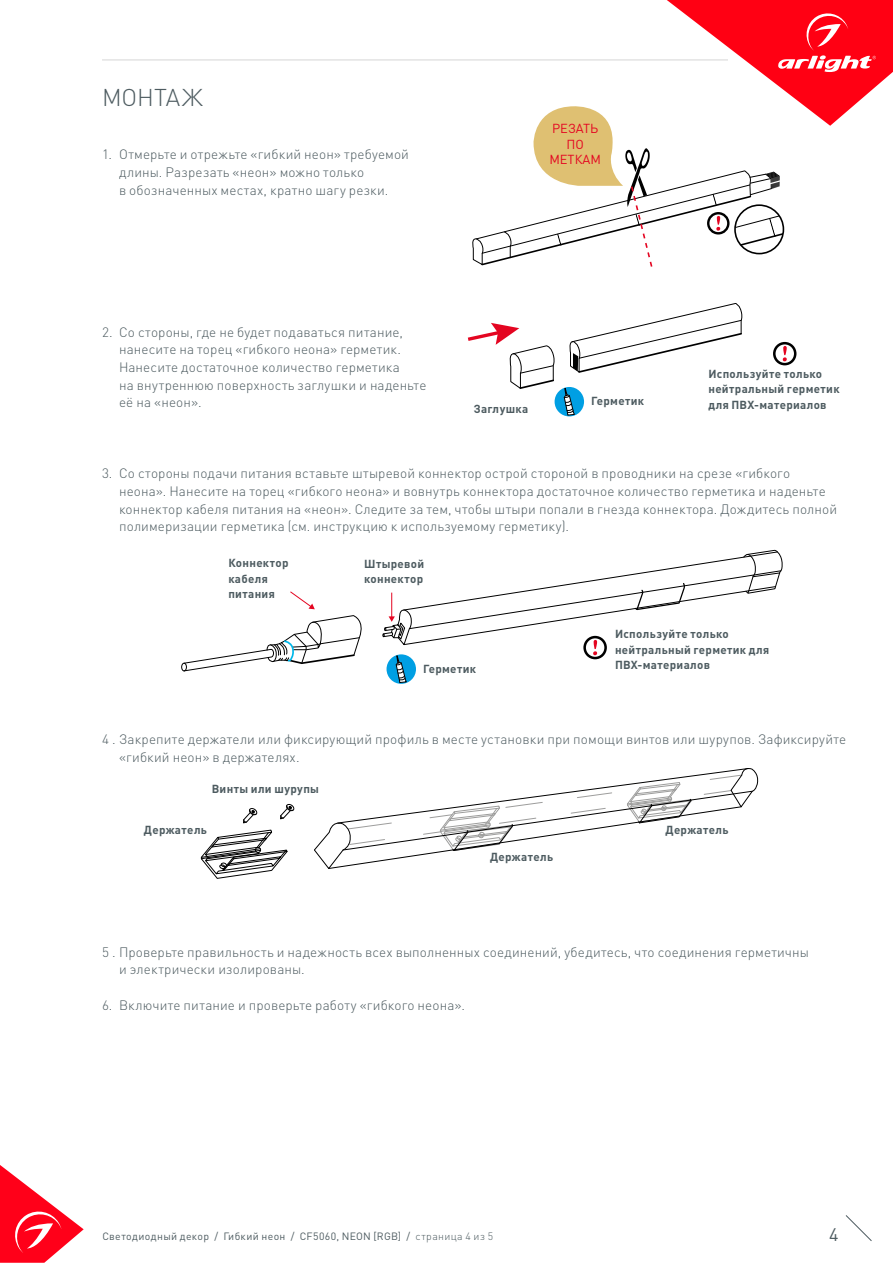
<style>
.page{position:relative;width:893px;height:1263px;background:#fff}
.page>*{position:absolute;margin:0;border:0;box-sizing:border-box;transform-origin:0 0}
.t1{font:300 24px "DIN Pro";letter-spacing:-.005em;color:#4d5b60}
.t2{font:18px "DIN Pro";color:#4d5b60}
.t3{font:300 13.5px/17.7px "DIN Pro";letter-spacing:.01em;color:#4d5b60}
.t4{font:13.5px/16.2px "DIN Pro";color:#e40521;text-align:center}
.t5{font:12.9px/15.5px "DIN Pro";color:#e40521;text-align:center}
.t6{font:700 11.55px/15.1px "DIN Pro";letter-spacing:.025em;color:#4d5b60}
.t7{font:10.5px "DIN Pro";letter-spacing:.035em;color:#4d5b60}
.s1{font-weight:300}
</style>
<div class="page">
<svg style="left:845px;top:1215px;width:27px;height:26px"></svg>
<svg style="left:0;top:1165px;width:84px;height:98px"></svg>
<hr style="left:102px;top:60px;width:626px;height:1px;background:#e3e3e3">
<svg style="left:471px;top:0;width:422px;height:267px"></svg>
<svg style="left:783px;top:346px;width:4px;height:15px"></svg>
<div style="left:773px;top:342px;width:23px;height:23px;border:3px solid #000;border-radius:50%"></div>
<svg style="left:569px;top:303px;width:174px;height:70px"></svg>
<svg style="left:467px;top:323px;width:88px;height:66px"></svg>
<div style="left:555px;top:387px;width:29px;height:29px;background:#009fe3;border-radius:50%"></div>
<svg style="left:564px;top:388px;width:11px;height:27px"></svg>
<div style="left:181px;top:663px;width:6px;height:8px;border:1px solid #000;border-radius:50%"></div>
<svg style="left:183px;top:616px;width:179px;height:56px"></svg>
<svg style="left:290px;top:591px;width:25px;height:18px"></svg>
<svg style="left:383px;top:549px;width:400px;height:134px"></svg>
<svg style="left:243px;top:808px;width:14px;height:15px"></svg>
<svg style="left:280px;top:804px;width:14px;height:15px"></svg>
<svg style="left:201px;top:830px;width:87px;height:49px"></svg>
<svg style="left:314px;top:768px;width:445px;height:101px"></svg>
<h1 class="t1" style="left:102px;top:81px;width:103px">МОНТАЖ</h1>
<p class="t3" style="left:119px;top:145px;width:291px;text-indent:-17px">1. Отмерьте и отрежьте «гибкий неон» требуемой длины. Разрезать «неон» можно только<br>в обозначенных местах, кратно шагу резки.</p>
<p class="t4" style="left:555px;top:115px;width:55px">ПО<br>МЕТКАМ</p>
<p class="t5" style="left:549px;top:120px;width:53px">РЕЗАТЬ<br>ПО<br>МЕТКАМ</p>
<p class="t3" style="left:119px;top:322px;width:309px;text-indent:-17px">2. Со стороны, где не будет подаваться питание, нанесите на торец «гибкого неона» герметик.<br>Нанесите достаточное количество герметика<br>на внутреннюю поверхность заглушки и наденьте её на «неон».</p>
<p class="t6" style="left:474px;top:401px;width:56px">Заглушка</p>
<p class="t6" style="left:591px;top:393px;width:54px">Герметик</p>
<p class="t6" style="left:708px;top:366px;width:133px">Используйте только нейтральный герметик для ПВХ-материалов</p>
<p class="t3" style="left:119px;top:464px;width:720px;text-indent:-17px">3. Со стороны подачи питания вставьте штыревой коннектор острой стороной в проводники на срезе «гибкого неона». Нанесите на торец «гибкого неона» и вовнутрь коннектора достаточное количество герметика и наденьте коннектор кабеля питания на «неон». Следите за тем, чтобы штыри попали в гнезда коннектора. Дождитесь полной полимеризации герметика (см. инструкцию к используемому герметику).</p>
<p class="t6" style="left:228px;top:555px;width:62px">Коннектор кабеля питания</p>
<p class="t6" style="left:364px;top:556px;width:61px">Штыревой коннектор</p>
<p class="t6" style="left:423px;top:661px;width:54px">Герметик</p>
<p class="t6" style="left:615px;top:626px;width:156px">Используйте только нейтральный герметик для<br>ПВХ-материалов</p>
<p class="t3" style="left:119px;top:730px;width:729px;text-indent:-17px">4 . Закрепите держатели или фиксирующий профиль в месте установки при помощи винтов или шурупов. Зафиксируйте «гибкий неон» в держателях.</p>
<p class="t6" style="left:212px;top:781px;width:109px">Винты или шурупы</p>
<p class="t6" style="left:144px;top:821px;width:65px">Держатель</p>
<p class="t6" style="left:665px;top:822px;width:65px">Держатель</p>
<p class="t6" style="left:490px;top:849px;width:65px">Держатель</p>
<p class="t3" style="left:119px;top:942px;width:691px;text-indent:-17px">5 . Проверьте правильность и надежность всех выполненных соединений, убедитесь, что соединения герметичны и электрически изолированы.</p>
<p class="t3" style="left:102px;top:995px;width:364px">6. Включите питание и проверьте работу «гибкого неона».</p>
<p class="t7" style="left:102px;top:1229px;width:392px">Светодиодный декор / Гибкий неон / CF5060, NEON [RGB] / <span class="s1">страница 4 из 5</span></p>
<h2 class="t2" style="left:829px;top:1222px;width:11px">4</h2>
</div>
